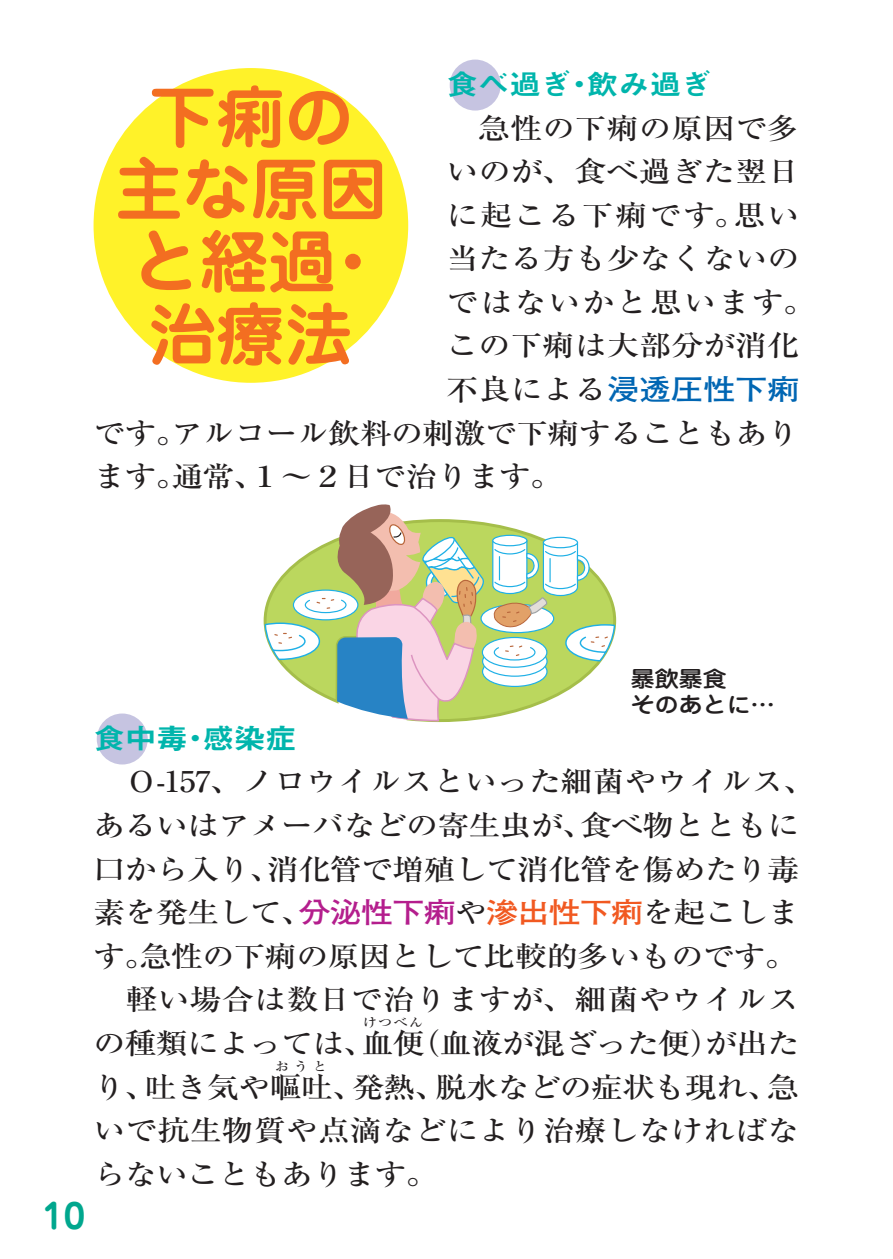
<style>
.page{position:relative;width:893px;height:1259px;background:#fff}
.page>*{position:absolute;margin:0;border:0;box-sizing:border-box;transform-origin:0 0}
.t1{font:700 68.1px/72.3px "Jun 501 Pro";color:#f36e21}
.t2{font:500 57.3px "Ryumin Pro";color:#c6c4e1}
.t3{font:700 33.9px "Jun 501 Pro";color:#00a78e}
.本文{font:500 28.8px/43.5px "Ryumin Pro";letter-spacing:-.015em;color:#231f20;scale:1.11 1}
.本文-2{font:500 28.8px/43.5px "Ryumin Pro";letter-spacing:.005em;color:#231f20;scale:1.11 1}
.本文-3{font:500 28.8px/43.5px "Ryumin Pro";letter-spacing:.01em;color:#231f20;scale:1.11 1}
.本文-4{font:28.8px "Midashi Go Pro MB31";letter-spacing:-.02em;color:#00b5ac;scale:1.11 1}
.本文-5{font:500 28.8px "Ryumin Pro";letter-spacing:.06em;color:#231f20;scale:1.11 1}
.本文-6{font:500 28.8px "Ryumin Pro";letter-spacing:.065em;color:#231f20;scale:1.11 1}
.本文-7{font:700 28.8px "Futo Go B101 Pro";letter-spacing:.005em;color:#0166b3;scale:1.11 1}
.本文-8{font:500 21.9px "Jun 34 Pro";letter-spacing:-.02em;color:#231f20;scale:1.11 1}
.本文-9{font:500 12.3px "Ryumin Pro";letter-spacing:.105em;color:#231f20;scale:1.11 1}
.s1{font-family:"Ryumin Pro";font-weight:500;color:#231f20}
.s2{font-family:"Futo Go B101 Pro";font-weight:700;color:#b41e8d}
.s3{font-family:"Futo Go B101 Pro";font-weight:700;color:#f15921}
</style>
<div class="page">
<div style="left:94px;top:68px;width:314px;height:315px;background:#fff229;border-radius:50%"></div>
<svg style="left:264px;top:504px;width:352px;height:218px"></svg>
<p class="t2" style="left:446px;top:40px;width:59px">●</p>
<p class="本文-4" style="left:446px;top:61px;width:241px">食べ過ぎ・飲み過ぎ</p>
<p class="本文-2" style="left:446px;top:104px;width:320px">　急性の下痢の原因で多</p>
<p class="本文-3" style="left:446px;top:147px;width:320px">いのが、食べ過ぎた翌日</p>
<p class="本文-5" style="left:446px;top:192px;width:320px">に起こる下痢です。思い</p>
<p class="本文-2" style="left:446px;top:235px;width:320px">当たる方も少なくないの</p>
<p class="本文-6" style="left:446px;top:279px;width:334px">ではないかと思います。</p>
<p class="本文-2" style="left:446px;top:322px;width:320px">この下痢は大部分が消化</p>
<p class="本文-7" style="left:446px;top:366px;width:319px"><span class="s1">不良による</span>浸透圧性下痢</p>
<p class="本文" style="left:94px;top:409px;width:637px">です。アルコール飲料の刺激で下痢することもあり</p>
<p class="本文" style="left:94px;top:453px;width:424px">ます。通常、１〜２日で治ります。</p>
<p class="t1" style="left:149px;top:74px;width:206px">下痢の</p>
<p class="t1" style="left:115px;top:147px;width:274px">主な原因と経過・</p>
<p class="t1" style="left:149px;top:291px;width:206px">治療法</p>
<p class="t3" style="left:43px;top:1189px;width:44px">1 0</p>
<p class="本文-8" style="left:631px;top:661px;width:88px">暴飲暴食</p>
<p class="本文-8" style="left:631px;top:687px;width:131px">そのあとに…</p>
<p class="t2" style="left:94px;top:694px;width:59px">●</p>
<p class="本文-4" style="left:94px;top:715px;width:185px">食中毒・感染症</p>
<p class="本文" style="left:94px;top:758px;width:652px">　Ｏ-157、ノロウイルスといった細菌やウイルス、あるいはアメーバなどの寄生虫が、食べ物とともに口から入り、消化管で増殖して消化管を傷めたり毒素を発生して、<span class="s2">分泌性下痢</span>や<span class="s3">滲出性下痢</span>を起こします。急性の下痢の原因として比較的多いものです。</p>
<p class="本文-3" style="left:94px;top:976px;width:638px">　軽い場合は数日で治りますが、細菌やウイルスの種類によっては、血便（血液が混ざった便）が出た</p>
<p class="本文-9" style="left:363px;top:1013px;width:55px">けつべん</p>
<p class="本文-9" style="left:275px;top:1056px;width:48px">おうと</p>
<p class="本文" style="left:94px;top:1063px;width:637px">り、吐き気や嘔吐、発熱、脱水などの症状も現れ、急</p>
<p class="本文-2" style="left:94px;top:1106px;width:637px">いで抗生物質や点滴などにより治療しなければならないこともあります。</p>
</div>
